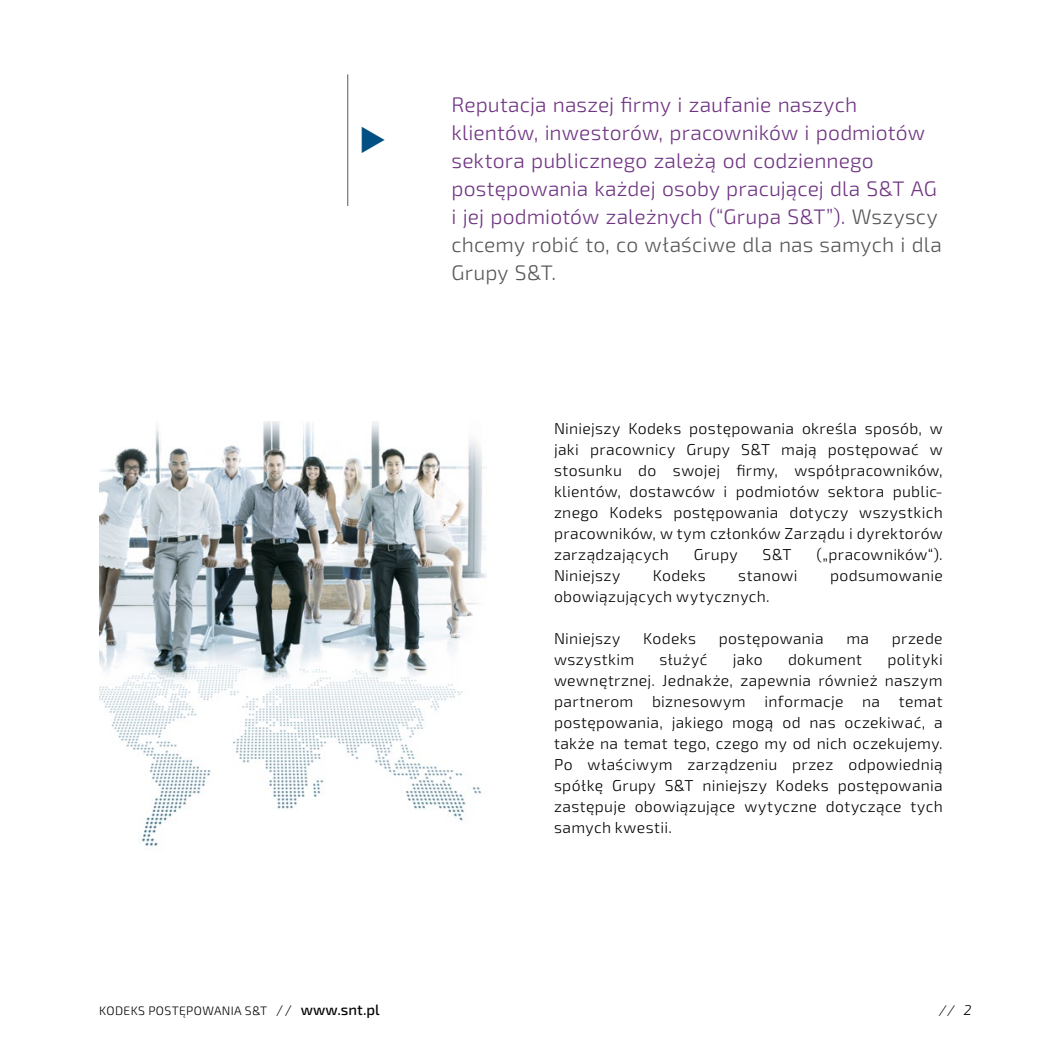
<style>
.page{position:relative;width:1042px;height:1042px;background:#fff}
.page>*{position:absolute;margin:0;border:0;box-sizing:border-box;transform-origin:0 0}
.t1{font:300 21px/28px "Sn T";letter-spacing:.005em;color:#6f3482}
.t2{font:300 15.75px/21px "Sn T";letter-spacing:.02em;color:#000;text-align:justify}
.t3{font:italic 300 14px "Sn T";color:#000}
.t4{font:300 12.25px "Sn T";letter-spacing:.03em;color:#000}
.s1{color:#575756}
.s2{font-size:14px}
.s3{font-weight:500;font-size:14.88px}
</style>
<div class="page">
<hr style="left:347px;top:74px;width:1px;height:132px;background:#575756">
<img style="left:99px;top:422px;width:387px;height:424px">
<p class="t1" style="left:451px;top:91px;width:492px">Reputacja naszej firmy i zaufanie naszych klientów, inwestorów, pracowników i podmiotów sektora publicznego zależą od codziennego postępowania każdej osoby pracującej dla S&amp;T AG i jej podmiotów zależnych (“Grupa S&amp;T”). <span class="s1">Wszyscy chcemy robić to, co właściwe dla nas samych i dla Grupy S&amp;T.</span></p>
<p class="t2" style="left:554px;top:418px;width:390px">Niniejszy Kodeks postępowania określa sposób, w jaki pracownicy Grupy S&amp;T mają postępować w stosunku do swojej firmy, współpracowników, klientów, dostawców i podmiotów sektora public&shy;znego Kodeks postępowania dotyczy wszystkich pracowników, w tym członków Zarządu i dyrektorów zarządzających</p>
<p class="t2" style="left:694px;top:544px;width:45px">Grupy</p>
<p class="t2" style="left:762px;top:544px;width:30px">S&amp;T</p>
<p class="t2" style="left:816px;top:544px;width:128px">(„pracowników“).</p>
<p class="t2" style="left:554px;top:565px;width:68px">Niniejszy</p>
<p class="t2" style="left:653px;top:565px;width:54px">Kodeks</p>
<p class="t2" style="left:738px;top:565px;width:61px">stanowi</p>
<p class="t2" style="left:830px;top:565px;width:114px">podsumowanie</p>
<p class="t2" style="left:554px;top:586px;width:217px">obowiązujących wytycznych.</p>
<p class="t2" style="left:554px;top:628px;width:68px">Niniejszy</p>
<p class="t2" style="left:643px;top:628px;width:54px">Kodeks</p>
<p class="t2" style="left:719px;top:628px;width:106px">postępowania</p>
<p class="t2" style="left:846px;top:628px;width:24px">ma</p>
<p class="t2" style="left:892px;top:628px;width:52px">przede</p>
<p class="t2" style="left:554px;top:649px;width:82px">wszystkim</p>
<p class="t2" style="left:659px;top:649px;width:49px">służyć</p>
<p class="t2" style="left:733px;top:649px;width:31px">jako</p>
<p class="t2" style="left:788px;top:649px;width:75px">dokument</p>
<p class="t2" style="left:554px;top:649px;width:390px;text-indent:333px">polityki wewnętrznej. Jednakże, zapewnia również naszym partnerom biznesowym informacje na temat postępowania, jakiego mogą od nas oczekiwać, a także na temat tego, czego my od nich oczekujemy.<br>Po właściwym zarządzeniu przez odpowiednią spółkę Grupy S&amp;T niniejszy Kodeks postępowania zastępuje obowiązujące wytyczne dotyczące tych samych kwestii.</p>
<p class="t4" style="left:99px;top:1004px;width:282px">KODEKS POSTĘPOWANIA S&amp;T <span class="s2">//</span> <span class="s3">www.snt.pl</span></p>
<p class="t3" style="left:939px;top:1002px;width:34px">// 2</p>
</div>
